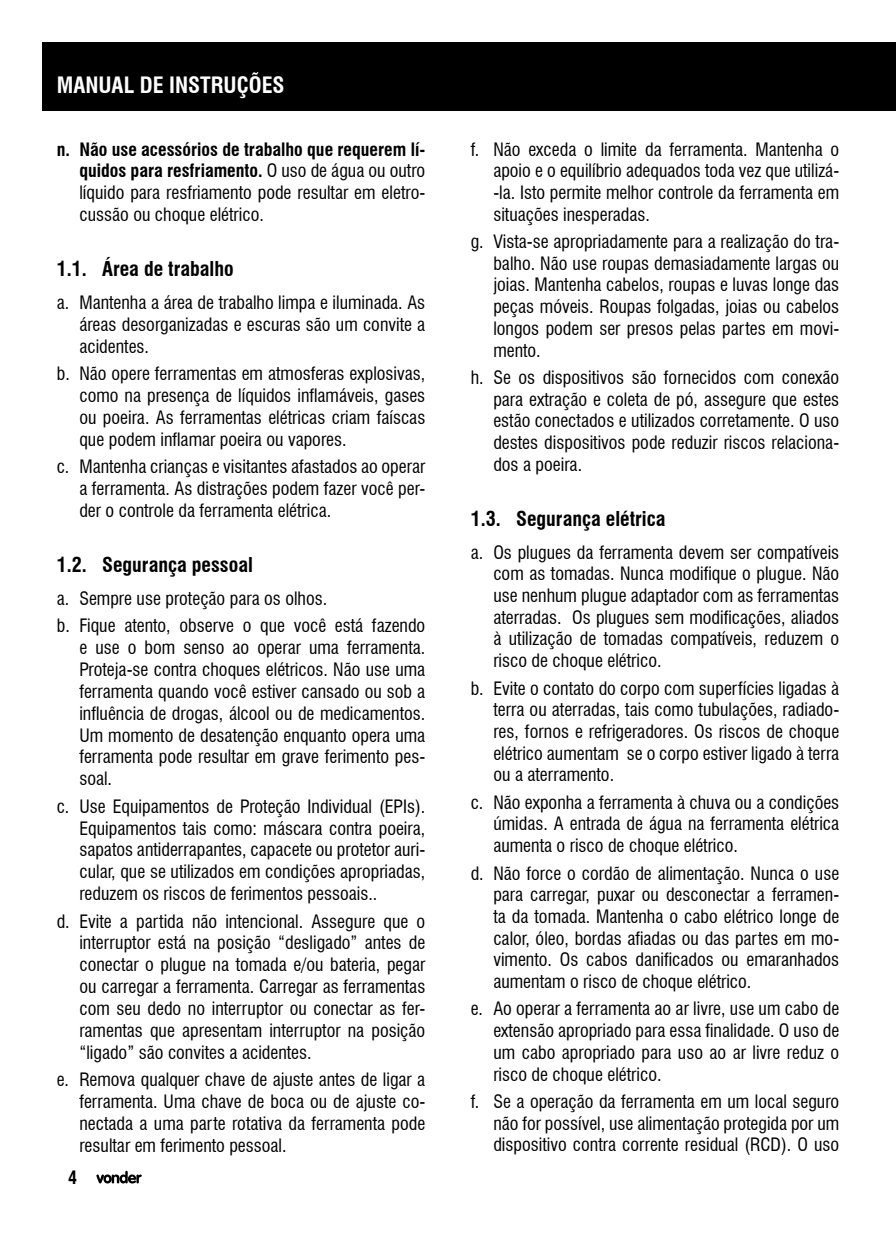
<style>
.page{position:relative;width:896px;height:1248px;background:#fff}
.page>*{position:absolute;margin:0;border:0;box-sizing:border-box;transform-origin:0 0}
.t1{font:700 condensed 22px "Swiss 721 BT";color:#fff}
.t2{font:700 condensed 20px "Swiss 721 BT";color:#000}
.t3{font:condensed 18px/21.6px "Swiss 721 BT";color:#000;text-align:justify}
.t4{font:700 condensed 18px "Swiss 721 BT";color:#000}
.s1{font-weight:700}
</style>
<div class="page">
<div style="left:867px;top:43px;width:29px;height:68px;background:#000"></div>
<div style="left:43px;top:43px;width:824px;height:68px;background:#000"></div>
<svg style="left:96px;top:1170px;width:46px;height:13px"></svg>
<p class="t1" style="left:57px;top:72px;width:229px">MANUAL DE INSTRUÇÕES</p>
<p class="t3" style="left:79px;top:138px;width:347px;text-indent:-23px"><span class="s1">n. Não use acessórios de trabalho que requerem lí&shy;quidos para resfriamento.</span> O uso de água ou outro líquido para resfriamento pode resultar em eletro&shy;cussão ou choque elétrico.</p>
<p class="t2" style="left:57px;top:256px;width:178px">1.1. Área de trabalho</p>
<p class="t3" style="left:79px;top:291px;width:347px;text-indent:-23px">a. Mantenha a área de trabalho limpa e iluminada. As áreas desorganizadas e escuras são um convite a acidentes.</p>
<p class="t3" style="left:79px;top:363px;width:347px;text-indent:-23px">b. Não opere ferramentas em atmosferas explosivas, como na presença de líquidos inflamáveis, gases ou poeira. As ferramentas elétricas criam faíscas que podem inflamar poeira ou vapores.</p>
<p class="t3" style="left:79px;top:456px;width:347px;text-indent:-23px">c. Mantenha crianças e visitantes afastados ao operar a ferramenta. As distrações podem fazer você per&shy;der o controle da ferramenta elétrica.</p>
<p class="t2" style="left:57px;top:552px;width:198px">1.2. Segurança pessoal</p>
<p class="t3" style="left:57px;top:584px;width:370px;line-height:27.4px">a. Sempre use proteção para os olhos.<br>b. Fique atento, observe o que você está fazendo</p>
<p class="t3" style="left:79px;top:636px;width:347px">e use o bom senso ao operar uma ferramenta.<br>Proteja-se contra choques elétricos. Não use uma ferramenta quando você estiver cansado ou sob a influência de drogas, álcool ou de medicamentos.<br>Um momento de desatenção enquanto opera uma ferramenta pode resultar em grave ferimento pes&shy;soal.</p>
<p class="t3" style="left:79px;top:795px;width:347px;text-indent:-23px">c. Use Equipamentos de Proteção Individual (EPIs).<br>Equipamentos tais como: máscara contra poeira, sapatos antiderrapantes, capacete ou protetor auri&shy;cular, que se utilizados em condições apropriadas, reduzem os riscos de ferimentos pessoais..</p>
<p class="t3" style="left:79px;top:910px;width:347px;text-indent:-23px">d. Evite a partida não intencional. Assegure que o interruptor está na posição “desligado” antes de conectar o plugue na tomada e/ou bateria, pegar ou carregar a ferramenta. Carregar as ferramentas com seu dedo no interruptor ou conectar as fer&shy;ramentas que apresentam interruptor na posição “ligado” são convites a acidentes.</p>
<p class="t3" style="left:79px;top:1068px;width:347px;text-indent:-23px">e. Remova qualquer chave de ajuste antes de ligar a ferramenta. Uma chave de boca ou de ajuste co&shy;nectada a uma parte rotativa da ferramenta pode resultar em ferimento pessoal.</p>
<p class="t4" style="left:68px;top:1166px;width:10px">4</p>
<p class="t3" style="left:493px;top:138px;width:347px;text-indent:-23px">f. Não exceda o limite da ferramenta. Mantenha o apoio e o equilíbrio adequados toda vez que utilizá--la. Isto permite melhor controle da ferramenta em situações inesperadas.</p>
<p class="t3" style="left:493px;top:231px;width:347px;text-indent:-23px">g. Vista-se apropriadamente para a realização do tra&shy;balho. Não use roupas demasiadamente largas ou joias. Mantenha cabelos, roupas e luvas longe das peças móveis. Roupas folgadas, joias ou cabelos longos podem ser presos pelas partes em movi&shy;mento.</p>
<p class="t3" style="left:493px;top:366px;width:347px;text-indent:-23px">h. Se os dispositivos são fornecidos com conexão para extração e coleta de pó, assegure que estes estão conectados e utilizados corretamente. O uso destes dispositivos pode reduzir riscos relaciona&shy;dos a poeira.</p>
<p class="t2" style="left:471px;top:506px;width:196px">1.3. Segurança elétrica</p>
<p class="t3" style="left:493px;top:541px;width:347px;text-indent:-23px">a. Os plugues da ferramenta devem ser compatíveis com as tomadas. Nunca modifique o plugue. Não use nenhum plugue adaptador com as ferramentas aterradas. Os plugues sem modificações, aliados à utilização de tomadas compatíveis, reduzem o risco de choque elétrico.</p>
<p class="t3" style="left:493px;top:677px;width:347px;text-indent:-23px">b. Evite o contato do corpo com superfícies ligadas à terra ou aterradas, tais como tubulações, radiado&shy;res, fornos e refrigeradores. Os riscos de choque elétrico aumentam se o corpo estiver ligado à terra ou a aterramento.</p>
<p class="t3" style="left:493px;top:791px;width:347px;text-indent:-23px">c. Não exponha a ferramenta à chuva ou a condições úmidas. A entrada de água na ferramenta elétrica aumenta o risco de choque elétrico.</p>
<p class="t3" style="left:493px;top:862px;width:347px;text-indent:-23px">d. Não force o cordão de alimentação. Nunca o use para carregar, puxar ou desconectar a ferramen&shy;ta da tomada. Mantenha o cabo elétrico longe de calor, óleo, bordas afiadas ou das partes em mo&shy;vimento. Os cabos danificados ou emaranhados aumentam o risco de choque elétrico.</p>
<p class="t3" style="left:493px;top:997px;width:347px;text-indent:-23px">e. Ao operar a ferramenta ao ar livre, use um cabo de extensão apropriado para essa finalidade. O uso de um cabo apropriado para uso ao ar livre reduz o risco de choque elétrico.</p>
<p class="t3" style="left:493px;top:1090px;width:347px;text-indent:-23px">f. Se a operação da ferramenta em um local seguro não for possível, use alimentação protegida por um dispositivo contra corrente residual (RCD). O uso</p>
</div>
